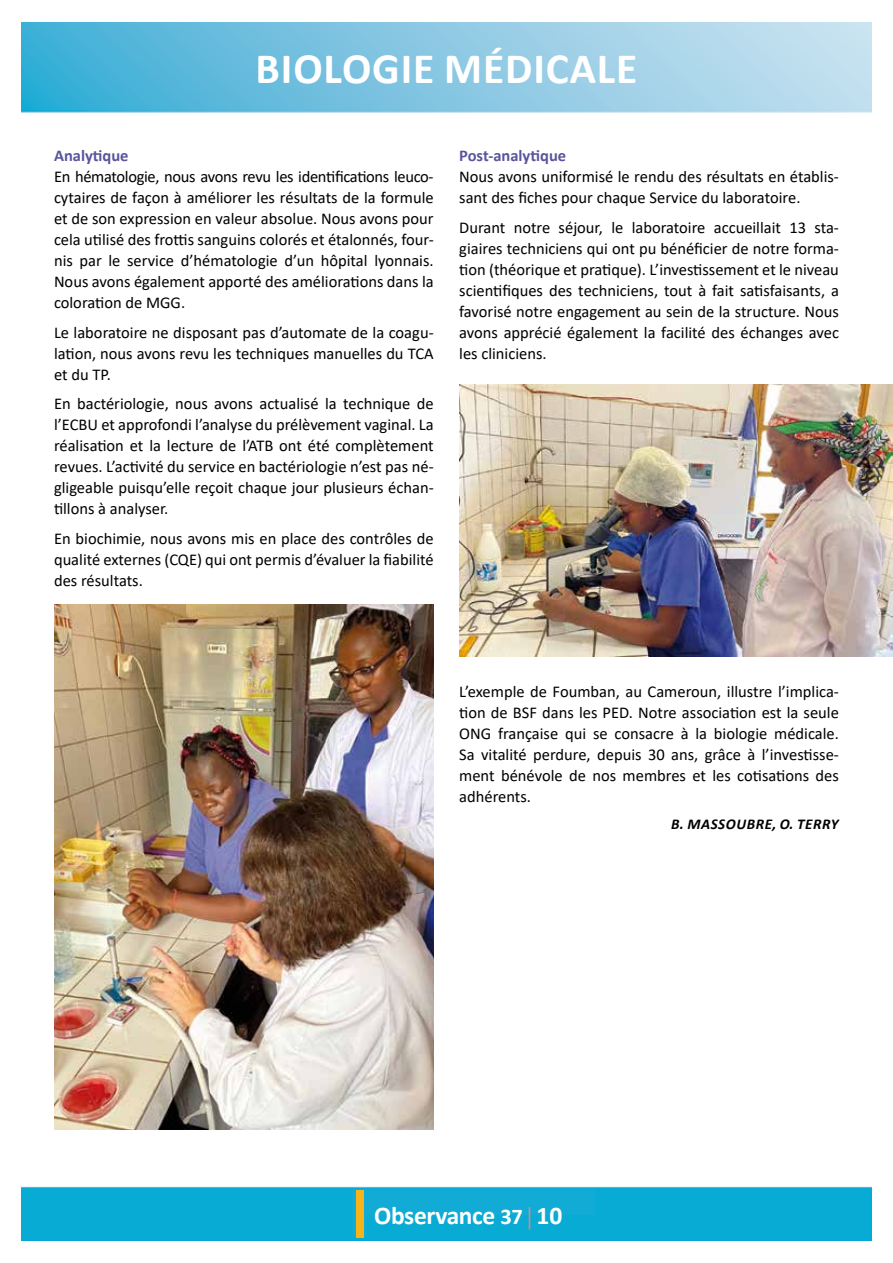
<style>
.page{position:relative;width:893px;height:1263px;background:#fff}
.page>*{position:absolute;margin:0;border:0;box-sizing:border-box;transform-origin:0 0}
.t1{font:700 43.5px "Calibri";letter-spacing:.02em;color:#fff}
.t2{font:700 25.5px "Calibri";letter-spacing:-.015em;color:#fff}
.t3{font:16.5px/21px "Calibri";color:#000;text-align:justify}
.t4{font:700 16.5px "Calibri";color:#59559c}
.t5{font:italic 700 15px "Calibri";letter-spacing:.04em;color:#000}
.s1{font-size:22.5px}
.s2{font-family:"Helvetica LT Std";font-weight:300;font-size:22.5px;color:#ee8584}
</style>
<div class="page">
<img style="left:21px;top:22px;width:851px;height:1219px">
<div style="left:356px;top:1190px;width:8px;height:47px;background:#f4b41a"></div>
<img style="left:459px;top:384px;width:434px;height:273px">
<img style="left:54px;top:605px;width:380px;height:524px">
<h1 class="t1" style="left:256px;top:37px;width:383px">BIOLOGIE MÉDICALE</h1>
<p class="t4" style="left:54px;top:144px;width:76px">Analytique</p>
<p class="t3" style="left:54px;top:166px;width:381px">En hématologie, nous avons revu les identifications leuco&shy;cytaires de façon à améliorer les résultats de la formule et de son expression en valeur absolue. Nous avons pour cela utilisé des frottis sanguins colorés et étalonnés, four&shy;nis par le service d’hématologie d’un hôpital lyonnais.<br>Nous avons également apporté des améliorations dans la coloration de MGG.</p>
<p class="t3" style="left:54px;top:321px;width:381px">Le laboratoire ne disposant pas d’automate de la coagu&shy;lation, nous avons revu les techniques manuelles du TCA et du TP.</p>
<p class="t3" style="left:54px;top:393px;width:381px">En bactériologie, nous avons actualisé la technique de l’ECBU et approfondi l’analyse du prélèvement vaginal. La réalisation et la lecture de l’ATB ont été complètement revues. L’activité du service en bactériologie n’est pas né&shy;gligeable puisqu’elle reçoit chaque jour plusieurs échan&shy;tillons à analyser.</p>
<p class="t3" style="left:54px;top:527px;width:381px">En biochimie, nous avons mis en place des contrôles de qualité externes (CQE) qui ont permis d’évaluer la fiabilité des résultats.</p>
<p class="t4" style="left:459px;top:144px;width:108px">Post-analytique</p>
<p class="t3" style="left:459px;top:166px;width:381px">Nous avons uniformisé le rendu des résultats en établis&shy;sant des fiches pour chaque Service du laboratoire.</p>
<p class="t3" style="left:459px;top:216px;width:381px">Durant notre séjour, le laboratoire accueillait 13 sta&shy;giaires techniciens qui ont pu bénéficier de notre forma&shy;tion (théorique et pratique). L’investissement et le niveau scientifiques des techniciens, tout à fait satisfaisants, a favorisé notre engagement au sein de la structure. Nous avons apprécié également la facilité des échanges avec les cliniciens.</p>
<p class="t3" style="left:459px;top:680px;width:381px">L’exemple de Foumban, au Cameroun, illustre l’implica&shy;tion de BSF dans les PED. Notre association est la seule ONG française qui se consacre à la biologie médicale.<br>Sa vitalité perdure, depuis 30 ans, grâce à l’investisse&shy;ment bénévole de nos membres et les cotisations des adhérents.</p>
<p class="t5" style="left:671px;top:813px;width:169px">B. MASSOUBRE, O. TERRY</p>
<h2 class="t2" style="left:374px;top:1197px;width:190px">Observance <span class="s1">37</span> <span class="s2">|</span> 10</h2>
</div>
